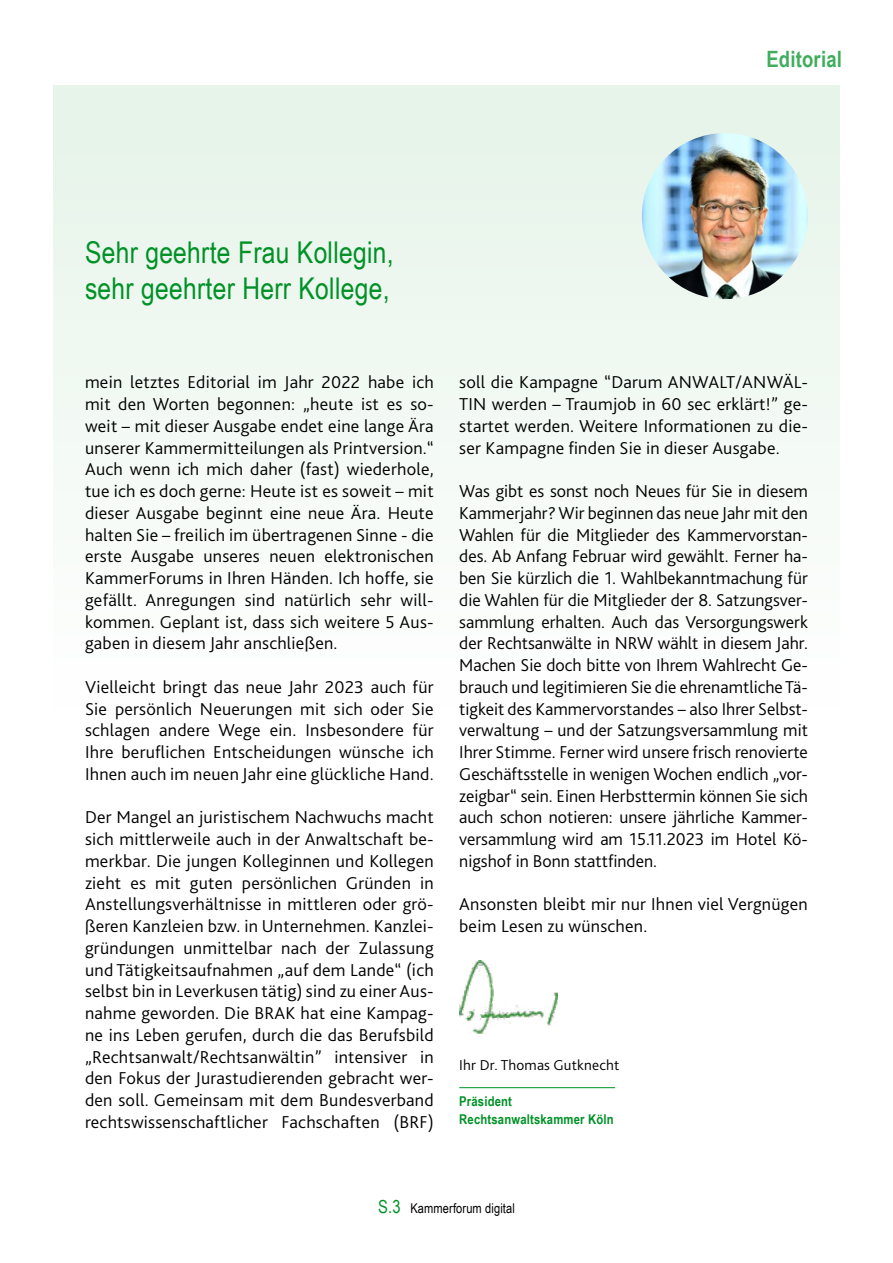
<style>
.page{position:relative;width:893px;height:1263px;background:#fff}
.page>*{position:absolute;margin:0;border:0;box-sizing:border-box;transform-origin:0 0}
.t1{font:30px/36px "Arial Narrow";letter-spacing:.01em;color:#009127}
.t2{font:700 22.5px "Arial Narrow";letter-spacing:.01em;color:#40ad5d}
.t3{font:300 18px/21.8px "Bliss 2";letter-spacing:.01em;color:#000;text-align:justify}
.t4{font:300 15px "Bliss 2";letter-spacing:.01em;color:#000}
.t5{font:700 13.5px/18px "Arial Narrow";letter-spacing:.01em;color:#009127}
.t6{font:13.5px "Arial Narrow";letter-spacing:.01em;color:#000}
.s1{font-size:18px;color:#009127}
</style>
<div class="page">
<div style="left:53px;top:85px;width:787px;height:1033px;background:linear-gradient(to bottom,#e9f5eb,#fff)"></div>
<img style="left:642px;top:133px;width:166px;height:166px;border-radius:83px">
<img style="left:459px;top:961px;width:98px;height:72px">
<hr style="left:459px;top:1087px;width:156px;height:1px;background:#009127">
<p class="t2" style="left:766px;top:42px;width:77px">Editorial</p>
<h1 class="t1" style="left:85px;top:233px;width:310px">Sehr geehrte Frau Kollegin, sehr geehrter Herr Kollege,</h1>
<p class="t3" style="left:85px;top:371px;width:350px">mein letztes Editorial im Jahr 2022 habe ich mit den Worten begonnen: „heute ist es so&shy;weit – mit dieser Ausgabe endet eine lange Ära unserer Kammermitteilungen als Printversion.“ Auch wenn ich mich daher (fast) wiederhole, tue ich es doch gerne: Heute ist es soweit – mit dieser Ausgabe beginnt eine neue Ära. Heute halten Sie – freilich im übertragenen Sinne - die erste Ausgabe unseres neuen elektronischen KammerForums in Ihren Händen. Ich hoffe, sie gefällt. Anregungen sind natürlich sehr will&shy;kommen. Geplant ist, dass sich weitere 5 Aus&shy;gaben in diesem Jahr anschließen.</p>
<p class="t3" style="left:85px;top:675px;width:350px">Vielleicht bringt das neue Jahr 2023 auch für Sie persönlich Neuerungen mit sich oder Sie schlagen andere Wege ein. Insbesondere für Ihre beruflichen Entscheidungen wünsche ich Ihnen auch im neuen Jahr eine glückliche Hand.</p>
<p class="t3" style="left:85px;top:806px;width:350px">Der Mangel an juristischem Nachwuchs macht sich mittlerweile auch in der Anwaltschaft be&shy;merkbar. Die jungen Kolleginnen und Kollegen zieht es mit guten persönlichen Gründen in Anstellungsverhältnisse in mittleren oder grö&shy;ßeren Kanzleien bzw. in Unternehmen. Kanzlei&shy;gründungen unmittelbar nach der Zulassung und Tätigkeitsaufnahmen „auf dem Lande“ (ich selbst bin in Leverkusen tätig) sind zu einer Aus&shy;nahme geworden. Die BRAK hat eine Kampag&shy;ne ins Leben gerufen, durch die das Berufsbild „Rechtsanwalt/Rechtsanwältin” intensiver in den Fokus der Jurastudierenden gebracht wer&shy;den soll. Gemeinsam mit dem Bundesverband rechtswissenschaftlicher Fachschaften (BRF)</p>
<p class="t3" style="left:459px;top:371px;width:350px">soll die Kampagne “Darum ANWALT/ANWÄL-TIN werden – Traumjob in 60 sec erklärt!” ge&shy;startet werden. Weitere Informationen zu die&shy;ser Kampagne finden Sie in dieser Ausgabe.</p>
<p class="t3" style="left:459px;top:480px;width:350px">Was gibt es sonst noch Neues für Sie in diesem Kammerjahr? Wir beginnen das neue Jahr mit den Wahlen für die Mitglieder des Kammervorstan&shy;des. Ab Anfang Februar wird gewählt. Ferner ha&shy;ben Sie kürzlich die 1. Wahlbekanntmachung für die Wahlen für die Mitglieder der 8. Satzungsver&shy;sammlung erhalten. Auch das Versorgungswerk der Rechtsanwälte in NRW wählt in diesem Jahr.<br>Machen Sie doch bitte von Ihrem Wahlrecht Ge&shy;brauch und legitimieren Sie die ehrenamtliche Tä&shy;tigkeit des Kammervorstandes – also Ihrer Selbst&shy;verwaltung – und der Satzungsversammlung mit Ihrer Stimme. Ferner wird unsere frisch renovierte Geschäftsstelle in wenigen Wochen endlich „vor&shy;zeigbar“ sein. Einen Herbsttermin können Sie sich auch schon notieren: unsere jährliche Kammer&shy;versammlung wird am 15.11.2023 im Hotel Kö&shy;nigshof in Bonn stattfinden.</p>
<p class="t3" style="left:459px;top:893px;width:350px">Ansonsten bleibt mir nur Ihnen viel Vergnügen beim Lesen zu wünschen.</p>
<p class="t4" style="left:459px;top:1056px;width:162px">Ihr Dr. Thomas Gutknecht</p>
<p class="t5" style="left:459px;top:1092px;width:156px">Präsident<br>Rechtsanwaltskammer Köln</p>
<p class="t6" style="left:378px;top:1198px;width:138px"><span class="s1">S.3</span> Kammerforum digital</p>
</div>
